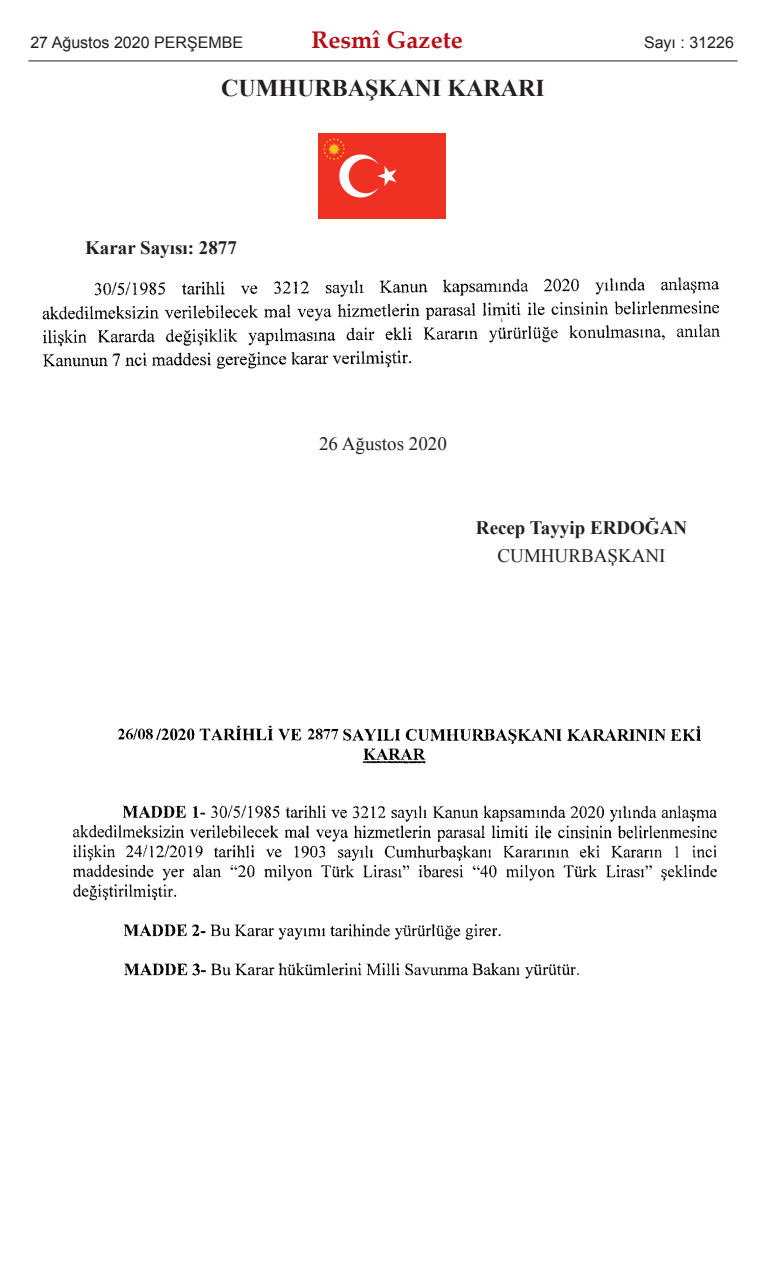
<style>
.page{position:relative;width:766px;height:1282px;background:#fff}
.page>*{position:absolute;margin:0;border:0;box-sizing:border-box;transform-origin:0 0}
.t1{font:700 24px "Times New Roman";color:#231f20}
.t2{font:700 24px "Palatino Linotype";color:#b40e16}
.t3{font:700 19px "Times New Roman";color:#231f20}
.t4{font:19px "Times New Roman";color:#231f20}
.t5{font:16px "Arial";color:#231f20}
</style>
<div class="page">
<img style="left:318px;top:134px;width:127px;height:85px">
<img style="left:42px;top:277px;width:679px;height:92px">
<img style="left:72px;top:725px;width:645px;height:254px">
<hr style="left:28px;top:61px;width:709px;height:1px;background:#231f20">
<p class="t5" style="left:30px;top:33px;width:214px">27 Ağustos 2020 PERŞEMBE</p>
<p class="t2" style="left:311px;top:30px;width:153px">Resmî Gazete</p>
<p class="t5" style="left:643px;top:33px;width:91px">Sayı : 31226</p>
<p class="t1" style="left:221px;top:74px;width:325px">CUMHURBAŞKANI KARARI</p>
<p class="t3" style="left:85px;top:237px;width:153px">Karar Sayısı: 2877</p>
<p class="t4" style="left:319px;top:433px;width:129px">26 Ağustos 2020</p>
<p class="t3" style="left:476px;top:517px;width:213px">Recep Tayyip ERDOĞAN</p>
<p class="t4" style="left:497px;top:545px;width:169px">CUMHURBAŞKANI</p>
</div>
